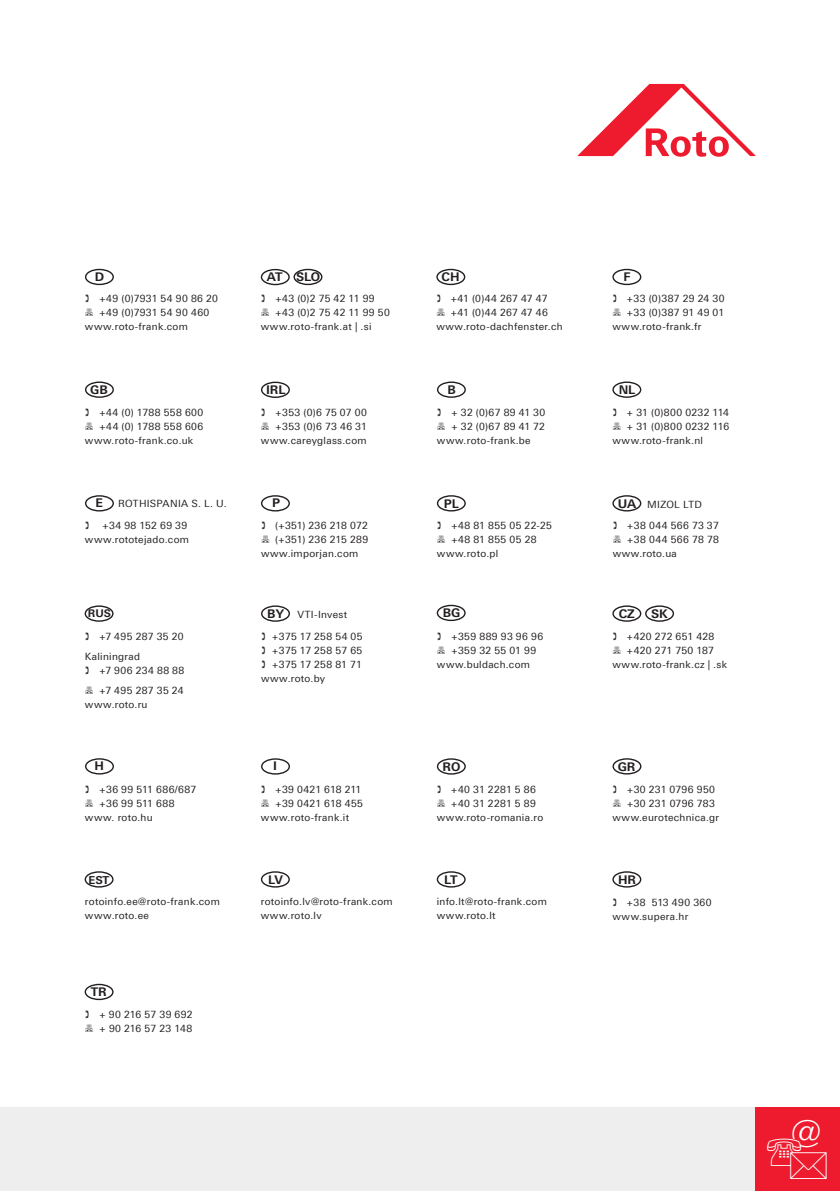
<style>
.page{position:relative;width:840px;height:1191px;background:#fff}
.page>*{position:absolute;margin:0;border:0;box-sizing:border-box;transform-origin:0 0}
.t1{font:300 37px "LT Univers Basic";color:#fff}
.t2{font:700 12px "LT Univers Basic";color:#231f20}
.t3{font:700 11px "LT Univers Basic";color:#231f20}
.t4{font:700 10.6px "LT Univers Basic";color:#231f20}
.t5{font:10px/14px "LT Univers Basic";letter-spacing:.03em;color:#231f20}
.t6{font:10px "LT Univers Basic";letter-spacing:.05em;color:#231f20}
.t7{font:10px "LT Univers Basic";color:#231f20}
</style>
<div class="page">
<div style="left:0;top:1107px;width:839px;height:84px;background:#eeeeef"></div>
<svg style="left:577px;top:84px;width:178px;height:73px"></svg>
<div style="left:755px;top:1107px;width:84px;height:84px;background:#ee1a2e"></div>
<div style="left:85px;top:269px;width:29px;height:16px;border:1px solid #231f20;border-radius:50%"></div>
<div style="left:293px;top:269px;width:29px;height:16px;border:1px solid #231f20;border-radius:50%"></div>
<div style="left:261px;top:269px;width:28px;height:16px;border:1px solid #231f20;border-radius:50%"></div>
<div style="left:436px;top:269px;width:29px;height:16px;border:1px solid #231f20;border-radius:50%"></div>
<div style="left:612px;top:269px;width:29px;height:16px;border:1px solid #231f20;border-radius:50%"></div>
<div style="left:612px;top:381px;width:29px;height:17px;border:1px solid #231f20;border-radius:50%"></div>
<div style="left:436px;top:381px;width:29px;height:17px;border:1px solid #231f20;border-radius:50%"></div>
<div style="left:261px;top:382px;width:29px;height:16px;border:1px solid #231f20;border-radius:50%"></div>
<div style="left:85px;top:381px;width:29px;height:17px;border:1px solid #231f20;border-radius:50%"></div>
<div style="left:85px;top:495px;width:29px;height:16px;border:1px solid #231f20;border-radius:50%"></div>
<div style="left:261px;top:495px;width:29px;height:16px;border:1px solid #231f20;border-radius:50%"></div>
<div style="left:436px;top:495px;width:29px;height:16px;border:1px solid #231f20;border-radius:50%"></div>
<div style="left:612px;top:495px;width:29px;height:16px;border:1px solid #231f20;border-radius:50%"></div>
<div style="left:436px;top:871px;width:29px;height:16px;border:1px solid #231f20;border-radius:50%"></div>
<div style="left:261px;top:871px;width:29px;height:16px;border:1px solid #231f20;border-radius:50%"></div>
<div style="left:85px;top:871px;width:28px;height:16px;border:1px solid #231f20;border-radius:50%"></div>
<div style="left:85px;top:605px;width:28px;height:17px;border:1px solid #231f20;border-radius:50%"></div>
<div style="left:612px;top:605px;width:29px;height:17px;border:1px solid #231f20;border-radius:50%"></div>
<div style="left:644px;top:605px;width:29px;height:17px;border:1px solid #231f20;border-radius:50%"></div>
<div style="left:85px;top:758px;width:29px;height:16px;border:1px solid #231f20;border-radius:50%"></div>
<div style="left:261px;top:758px;width:29px;height:16px;border:1px solid #231f20;border-radius:50%"></div>
<div style="left:85px;top:983px;width:28px;height:17px;border:1px solid #231f20;border-radius:50%"></div>
<div style="left:612px;top:758px;width:29px;height:16px;border:1px solid #231f20;border-radius:50%"></div>
<div style="left:436px;top:758px;width:29px;height:16px;border:1px solid #231f20;border-radius:50%"></div>
<div style="left:261px;top:605px;width:29px;height:17px;border:1px solid #231f20;border-radius:50%"></div>
<div style="left:612px;top:871px;width:29px;height:16px;border:1px solid #231f20;border-radius:50%"></div>
<div style="left:436px;top:605px;width:29px;height:16px;border:1px solid #231f20;border-radius:50%"></div>
<p class="t2" style="left:95px;top:269px;width:11px">D</p>
<p class="t2" style="left:267px;top:270px;width:55px">AT SLO</p>
<p class="t2" style="left:441px;top:270px;width:20px">CH</p>
<p class="t2" style="left:623px;top:269px;width:9px">F</p>
<p class="t5" style="left:99px;top:291px;width:120px">+49 (0)7931 54 90 86 20</p>
<p class="t6" style="left:99px;top:307px;width:112px">+49 (0)7931 54 90 460</p>
<p class="t5" style="left:85px;top:319px;width:104px">www.roto-frank.com</p>
<p class="t5" style="left:275px;top:292px;width:101px">+43 (0)2 75 42 11 99</p>
<p class="t5" style="left:275px;top:306px;width:116px">+43 (0)2 75 42 11 99 50</p>
<p class="t5" style="left:261px;top:320px;width:112px">www.roto-frank.at | .si</p>
<p class="t5" style="left:436px;top:292px;width:128px;text-align:center">+41 (0)44 267 47 47<br>+41 (0)44 267 47 46 www.roto-dachfenster.ch</p>
<p class="t5" style="left:626px;top:292px;width:99px">+33 (0)387 29 24 30</p>
<p class="t5" style="left:626px;top:306px;width:99px">+33 (0)387 91 49 01</p>
<p class="t5" style="left:612px;top:320px;width:91px">www.roto-frank.fr</p>
<p class="t2" style="left:90px;top:382px;width:19px">GB</p>
<p class="t2" style="left:266px;top:382px;width:21px">IRL</p>
<p class="t2" style="left:447px;top:382px;width:10px">B</p>
<p class="t2" style="left:618px;top:382px;width:18px">NL</p>
<p class="t5" style="left:99px;top:405px;width:106px">+44 (0) 1788 558 600</p>
<p class="t5" style="left:99px;top:419px;width:106px">+44 (0) 1788 558 606</p>
<p class="t5" style="left:85px;top:433px;width:110px">www.roto-frank.co.uk</p>
<p class="t5" style="left:261px;top:405px;width:107px;text-align:right">+353 (0)6 75 07 00 +353 (0)6 73 46 31 www.careyglass.com</p>
<p class="t5" style="left:451px;top:405px;width:96px">+ 32 (0)67 89 41 30</p>
<p class="t5" style="left:451px;top:419px;width:95px">+ 32 (0)67 89 41 72</p>
<p class="t5" style="left:436px;top:433px;width:95px">www.roto-frank.be</p>
<p class="t5" style="left:626px;top:405px;width:104px">+ 31 (0)800 0232 114</p>
<p class="t5" style="left:626px;top:419px;width:104px">+ 31 (0)800 0232 116</p>
<p class="t5" style="left:612px;top:433px;width:92px">www.roto-frank.nl</p>
<p class="t2" style="left:95px;top:496px;width:9px">E</p>
<p class="t2" style="left:272px;top:496px;width:9px">P</p>
<p class="t2" style="left:443px;top:496px;width:17px">PL</p>
<p class="t2" style="left:617px;top:496px;width:20px">UA</p>
<p class="t5" style="left:118px;top:496px;width:110px">ROTHISPANIA S. L. U.</p>
<p class="t5" style="left:647px;top:497px;width:56px">MIZOL LTD</p>
<p class="t5" style="left:85px;top:518px;width:105px;text-align:right">+34 98 152 69 39 www.rototejado.com</p>
<p class="t5" style="left:275px;top:518px;width:94px">(+351) 236 218 072</p>
<p class="t5" style="left:275px;top:532px;width:94px">(+351) 236 215 289</p>
<p class="t5" style="left:261px;top:546px;width:99px">www.imporjan.com</p>
<p class="t5" style="left:451px;top:518px;width:102px">+48 81 855 05 22-25</p>
<p class="t5" style="left:451px;top:532px;width:87px">+48 81 855 05 28</p>
<p class="t5" style="left:436px;top:546px;width:63px">www.roto.pl</p>
<p class="t5" style="left:626px;top:518px;width:93px">+38 044 566 73 37</p>
<p class="t5" style="left:626px;top:532px;width:93px">+38 044 566 78 78</p>
<p class="t5" style="left:612px;top:546px;width:66px">www.roto.ua</p>
<p class="t2" style="left:442px;top:606px;width:19px">BG</p>
<p class="t4" style="left:88px;top:607px;width:25px">RUS</p>
<p class="t2" style="left:618px;top:606px;width:18px">CZ</p>
<p class="t2" style="left:650px;top:606px;width:18px">SK</p>
<p class="t2" style="left:267px;top:606px;width:18px">BY</p>
<p class="t5" style="left:297px;top:607px;width:51px">VTI-Invest</p>
<p class="t5" style="left:85px;top:626px;width:100px;line-height:20px;text-indent:14px">+7 495 287 35 20<br>Kaliningrad</p>
<p class="t5" style="left:99px;top:660px;width:87px;line-height:20px">+7 906 234 88 88 +7 495 287 35 24</p>
<p class="t5" style="left:85px;top:697px;width:64px">www.roto.ru</p>
<p class="t5" style="left:272px;top:629px;width:92px">+375 17 258 54 05</p>
<p class="t5" style="left:272px;top:643px;width:92px">+375 17 258 57 65</p>
<p class="t5" style="left:272px;top:657px;width:91px">+375 17 258 81 71</p>
<p class="t5" style="left:261px;top:671px;width:66px">www.roto.by</p>
<p class="t5" style="left:451px;top:629px;width:93px">+359 889 93 96 96</p>
<p class="t5" style="left:451px;top:643px;width:87px">+359 32 55 01 99</p>
<p class="t5" style="left:436px;top:657px;width:95px">www.buldach.com</p>
<p class="t5" style="left:612px;top:629px;width:116px;text-align:center">+420 272 651 428 +420 271 750 187 www.roto-frank.cz | .sk</p>
<p class="t2" style="left:94px;top:759px;width:11px">H</p>
<p class="t2" style="left:273px;top:759px;width:5px">I</p>
<p class="t2" style="left:442px;top:759px;width:19px">RO</p>
<p class="t2" style="left:617px;top:759px;width:19px">GR</p>
<p class="t5" style="left:99px;top:782px;width:99px">+36 99 511 686/687</p>
<p class="t5" style="left:99px;top:796px;width:77px">+36 99 511 688</p>
<p class="t5" style="left:85px;top:810px;width:69px">www. roto.hu</p>
<p class="t7" style="left:275px;top:784px;width:88px">+39 0421 618 211</p>
<p class="t5" style="left:275px;top:796px;width:89px">+39 0421 618 455</p>
<p class="t5" style="left:261px;top:810px;width:90px">www.roto-frank.it</p>
<p class="t5" style="left:450px;top:782px;width:86px">+40 31 2281 5 86</p>
<p class="t5" style="left:450px;top:796px;width:86px">+40 31 2281 5 89</p>
<p class="t5" style="left:436px;top:810px;width:108px">www.roto-romania.ro</p>
<p class="t5" style="left:626px;top:782px;width:90px">+30 231 0796 950</p>
<p class="t5" style="left:626px;top:796px;width:90px">+30 231 0796 783</p>
<p class="t5" style="left:612px;top:810px;width:108px">www.eurotechnica.gr</p>
<p class="t3" style="left:88px;top:873px;width:22px">EST</p>
<p class="t2" style="left:268px;top:872px;width:16px">LV</p>
<p class="t2" style="left:444px;top:872px;width:15px">LT</p>
<p class="t5" style="left:85px;top:894px;width:136px">rotoinfo.ee@roto-frank.com www.roto.ee</p>
<p class="t5" style="left:261px;top:894px;width:133px">rotoinfo.lv@roto-frank.com www.roto.lv</p>
<p class="t5" style="left:436px;top:894px;width:112px">info.lt@roto-frank.com www.roto.lt</p>
<p class="t2" style="left:91px;top:984px;width:17px">TR</p>
<p class="t5" style="left:99px;top:1008px;width:95px">+ 90 216 57 39 692 + 90 216 57 23 148</p>
<p class="t2" style="left:617px;top:872px;width:20px">HR</p>
<p class="t5" style="left:612px;top:895px;width:101px;text-indent:14px">+38 513 490 360 www.supera.hr</p>
<h1 class="t1" style="left:790px;top:1111px;width:32px">@</h1>
</div>
